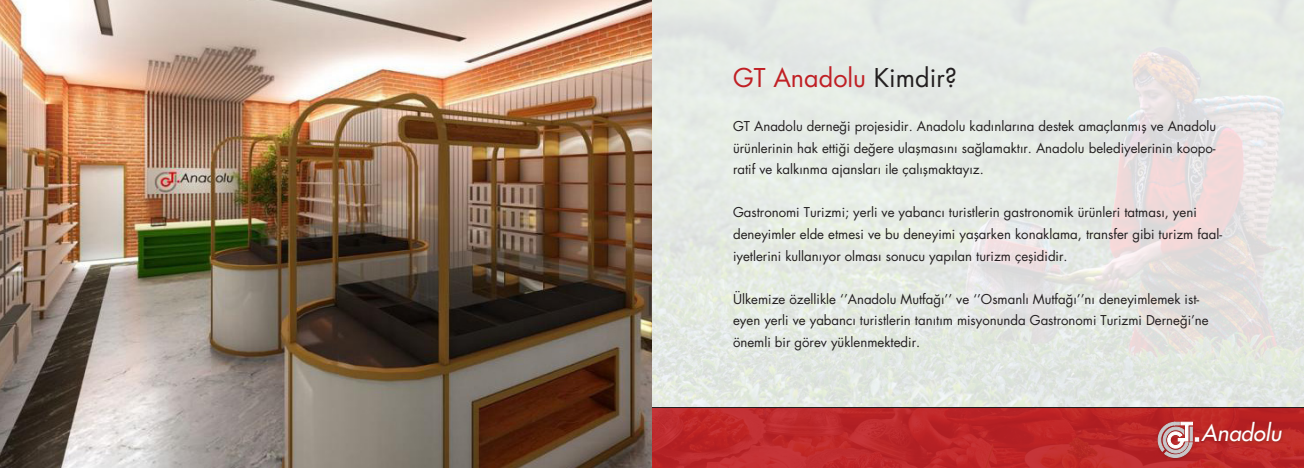
<style>
.page{position:relative;width:1304px;height:468px;background:#fff}
.page>*{position:absolute;margin:0;border:0;box-sizing:border-box;transform-origin:0 0}
.t1{font:25.2px "Futura Book Mas";color:#c12025}
.t2{font:22.1px "Futura It Mas";color:#fff}
.t3{font:13.2px/21.6px "Futura Book Mas";color:#231f20}
.s1{color:#231f20}
</style>
<div class="page">
<img style="left:652px;top:0;width:652px;height:407px">
<svg style="left:652px;top:407px;width:652px;height:61px"></svg>
<img style="left:0;top:0;width:652px;height:468px">
<div style="left:1155px;top:419px;width:130px;height:42px;background:#231f20;opacity:.31"></div>
<svg style="left:1158px;top:422px;width:41px;height:36px"></svg>
<h1 class="t1" style="left:733px;top:61px;width:226px">GT Anadolu <span class="s1">Kimdir?</span></h1>
<p class="t3" style="left:733px;top:115px;width:485px;text-align:justify">GT Anadolu derneği projesidir. Anadolu kadınlarına destek amaçlanmış ve Anadolu ürünlerinin hak ettiği değere ulaşmasını sağlamaktır. Anadolu belediyelerinin koopo&shy;ratif ve kalkınma ajansları ile çalışmaktayız.</p>
<p class="t3" style="left:733px;top:201px;width:491px">Gastronomi Turizmi; yerli ve yabancı turistlerin gastronomik ürünleri tatması, yeni deneyimler elde etmesi ve bu deneyimi yaşarken konaklama, transfer gibi turizm faal&shy;iyetlerini kullanıyor olması sonucu yapılan turizm çeşididir.</p>
<p class="t3" style="left:733px;top:288px;width:477px">Ülkemize özellikle ‘’Anadolu Mutfağı’’ ve ‘’Osmanlı Mutfağı’’nı deneyimlemek ist&shy;eyen yerli ve yabancı turistlerin tanıtım misyonunda Gastronomi Turizmi Derneği’ne önemli bir görev yüklenmektedir.</p>
<h2 class="t2" style="left:1202px;top:418px;width:81px">Anadolu</h2>
</div>
